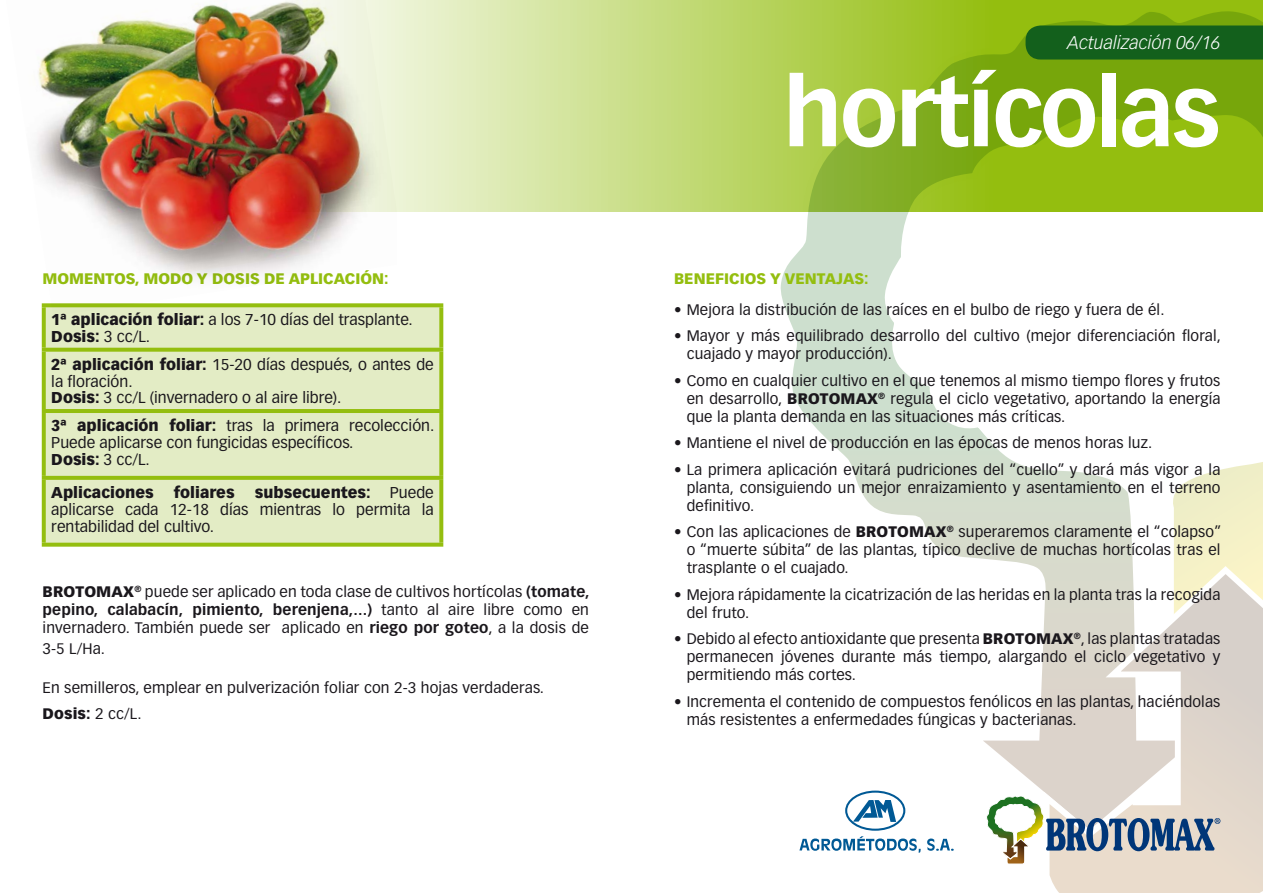
<style>
.page{position:relative;width:1263px;height:893px;background:#fff}
.page>*{position:absolute;margin:0;border:0;box-sizing:border-box;transform-origin:0 0}
.t1{font:700 94.5px "Vectora LH";letter-spacing:-.025em;color:#fff}
.t2{font:italic 300 18px "Vectora LH";color:#fff}
.t3{font:15.45px/17px "Vectora LH";color:#1a171c}
.t4{font:900 15.45px "Vectora LH";color:#1a171c}
.t5{font:15px/18px "Vectora LH";letter-spacing:.01em;color:#1a171c;text-align:justify}
.t6{font:900 15px "Vectora LH";color:#94be0f}
.s1{font-weight:900}
.s2{font-weight:700}
</style>
<div class="page">
<svg style="left:397px;top:0;width:866px;height:212px;background:#cfe295"></svg>
<svg style="left:775px;top:4px;width:488px;height:827px"></svg>
<svg style="left:1040px;top:562px;width:223px;height:331px;background:#e3dcd2"></svg>
<div style="left:1025px;top:26px;width:238px;height:34px;background:#13601c"></div>
<svg style="left:846px;top:792px;width:58px;height:38px"></svg>
<div style="left:845px;top:791px;width:60px;height:40px;border:2px solid #005995;border-radius:50%"></div>
<svg style="left:853px;top:800px;width:43px;height:22px"></svg>
<svg style="left:799px;top:836px;width:122px;height:17px"></svg>
<svg style="left:927px;top:838px;width:27px;height:13px"></svg>
<svg style="left:986px;top:796px;width:234px;height:69px"></svg>
<div style="left:46px;top:307px;width:393px;height:236px;background:#e3ecc5"></div>
<svg style="left:397px;top:303px;width:46px;height:4px"></svg>
<svg style="left:42px;top:316px;width:4px;height:32px"></svg>
<svg style="left:439px;top:307px;width:4px;height:41px"></svg>
<svg style="left:42px;top:348px;width:401px;height:4px;background:#99c11d"></svg>
<svg style="left:42px;top:352px;width:4px;height:57px"></svg>
<svg style="left:439px;top:352px;width:4px;height:57px"></svg>
<hr style="left:42px;top:409px;width:401px;height:4px;background:#94be0f">
<svg style="left:42px;top:413px;width:4px;height:63px"></svg>
<svg style="left:439px;top:413px;width:4px;height:63px"></svg>
<svg style="left:42px;top:476px;width:401px;height:4px;background:#96bf15"></svg>
<svg style="left:42px;top:480px;width:4px;height:63px"></svg>
<svg style="left:439px;top:480px;width:4px;height:63px"></svg>
<svg style="left:42px;top:543px;width:401px;height:4px;background:#9cc322"></svg>
<img style="left:35px;top:0;width:362px;height:316px">
<p class="t6" style="left:43px;top:269px;width:347px">MOMENTOS, MODO Y DOSIS DE APLICACIÓN:</p>
<p class="t3" style="left:51px;top:311px;width:363px"><span class="s1">1ª aplicación foliar:</span> a los 7-10 días del trasplante.<br><span class="s1">Dosis:</span> 3 cc/L.</p>
<p class="t3" style="left:51px;top:356px;width:384px"><span class="s1">2ª aplicación foliar:</span> 15-20 días después, o antes de la floración.<br><span class="s1">Dosis:</span> 3 cc/L (invernadero o al aire libre).</p>
<p class="t3" style="left:51px;top:417px;width:384px"><span class="s1">3ª aplicación foliar:</span> tras la primera recolección.<br>Puede aplicarse con fungicidas específicos.<br><span class="s1">Dosis:</span> 3 cc/L.</p>
<p class="t4" style="left:51px;top:482px;width:104px">Aplicaciones</p>
<p class="t4" style="left:174px;top:482px;width:62px">foliares</p>
<p class="t3" style="left:51px;top:484px;width:384px;text-align:justify;text-indent:204px"><span class="s1">subsecuentes:</span> Puede aplicarse cada 12-18 días mientras lo permita la rentabilidad del cultivo.</p>
<p class="t5" style="left:43px;top:583px;width:548px"><span class="s1">BROTOMAX</span><sup>®</sup> puede ser aplicado en toda clase de cultivos hortícolas <span class="s2">(tomate, pepino, calabacín, pimiento, berenjena,...)</span> tanto al aire libre como en invernadero. También puede ser aplicado en <span class="s2">riego por goteo</span>, a la dosis de</p>
<p class="t5" style="left:43px;top:640px;width:64px">3-5 L/Ha.</p>
<p class="t5" style="left:43px;top:675px;width:503px;line-height:25.2px">En semilleros, emplear en pulverización foliar con 2-3 hojas verdaderas.<br><span class="s1">Dosis:</span> 2 cc/L.</p>
<p class="t2" style="left:1067px;top:31px;width:154px">Actualización 06/16</p>
<h1 class="t1" style="left:783px;top:55px;width:439px">hortícolas</h1>
<p class="t6" style="left:674px;top:269px;width:196px">BENEFICIOS Y VENTAJAS:</p>
<p class="t5" style="left:674px;top:300px;width:492px">• Mejora la distribución de las raíces en el bulbo de riego y fuera de él.</p>
<p class="t5" style="left:687px;top:327px;width:536px;text-indent:-13px">• Mayor y más equilibrado desarrollo del cultivo (mejor diferenciación floral, cuajado y mayor producción).</p>
<p class="t5" style="left:687px;top:371px;width:535px;text-indent:-13px">• Como en cualquier cultivo en el que tenemos al mismo tiempo flores y frutos en desarrollo, <span class="s1">BROTOMAX</span><sup>®</sup> regula el ciclo vegetativo, aportando la energía que la planta demanda en las situaciones más críticas.</p>
<p class="t5" style="left:674px;top:434px;width:480px">• Mantiene el nivel de producción en las épocas de menos horas luz.</p>
<p class="t5" style="left:687px;top:460px;width:535px;text-indent:-13px">• La primera aplicación evitará pudriciones del “cuello” y dará más vigor a la planta, consiguiendo un mejor enraizamiento y asentamiento en el terreno definitivo.</p>
<p class="t5" style="left:687px;top:523px;width:536px;text-indent:-13px">• Con las aplicaciones de <span class="s1">BROTOMAX</span><sup>®</sup> superaremos claramente el “colapso” o “muerte súbita” de las plantas, típico declive de muchas hortícolas tras el trasplante o el cuajado.</p>
<p class="t5" style="left:687px;top:585px;width:535px;text-indent:-13px">• Mejora rápidamente la cicatrización de las heridas en la planta tras la recogida del fruto.</p>
<p class="t5" style="left:687px;top:630px;width:535px;text-indent:-13px">• Debido al efecto antioxidante que presenta <span class="s1">BROTOMAX</span><sup>®</sup>, las plantas tratadas permanecen jóvenes durante más tiempo, alargando el ciclo vegetativo y permitiendo más cortes.</p>
<p class="t5" style="left:687px;top:692px;width:535px;text-indent:-13px">• Incrementa el contenido de compuestos fenólicos en las plantas, haciéndolas más resistentes a enfermedades fúngicas y bacterianas.</p>
</div>
